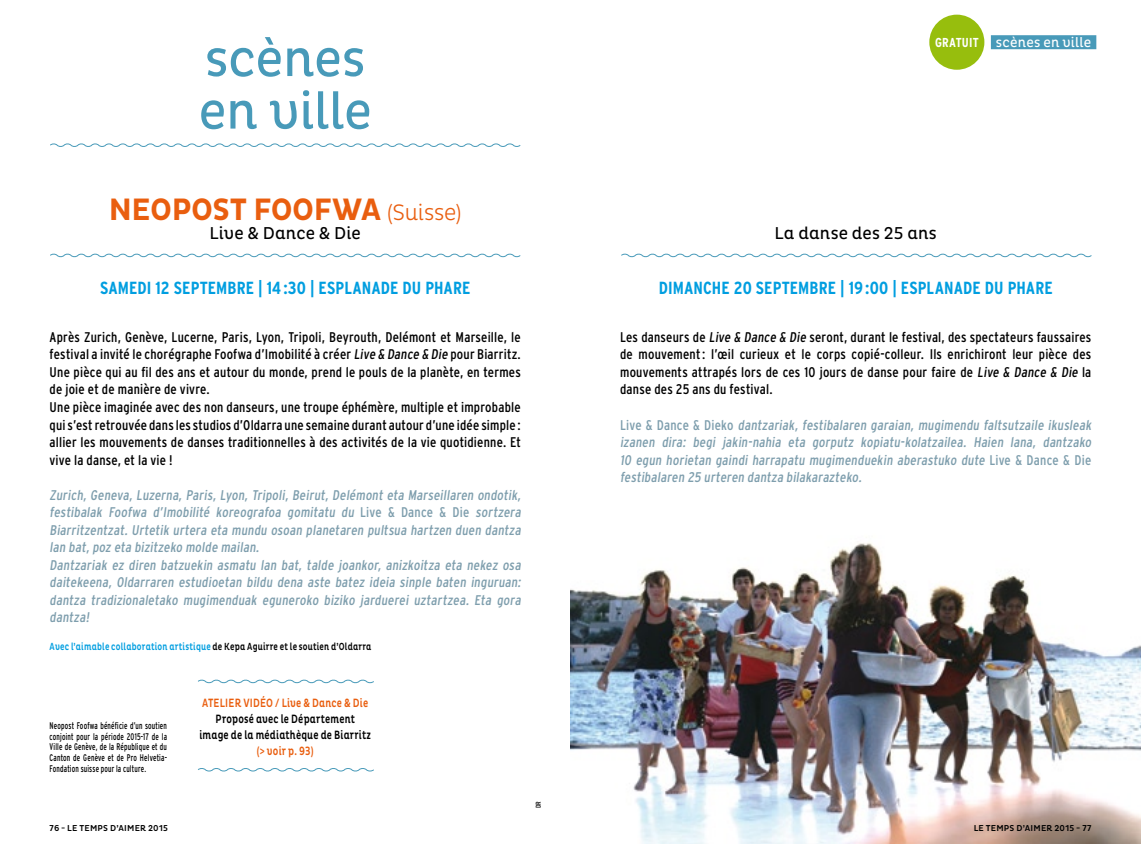
<style>
.page{position:relative;width:1141px;height:844px;background:#fff}
.page>*{position:absolute;margin:0;border:0;box-sizing:border-box;transform-origin:0 0}
.t1{font:52.5px/52.5px "Pluto Cond";letter-spacing:-.005em;color:#489ab9}
.t2{font:700 31.5px "Pluto Cond";letter-spacing:-.01em;color:#e95e0f}
.t3{font:700 condensed 17.5px "Interstate";letter-spacing:.005em;color:#009ee0}
.t4{font:17.5px "Pluto Cond";letter-spacing:.01em;color:#000}
.t5{font:condensed 14px/17.5px "Interstate";letter-spacing:.01em;color:#7e9ead}
.t6{font:condensed 14px/17.5px "Interstate";letter-spacing:.015em;color:#000;text-align:justify}
.t7{font:14px "Pluto Cond";letter-spacing:.02em;color:#fff}
.t8{font:700 condensed 12.95px "Interstate";letter-spacing:.015em;color:#fff}
.t9{font:500 12.25px/15.8px "Pluto Cond";letter-spacing:.02em;color:#000;text-align:center;scale:.8 1}
.t10{font:500 12.25px "Pluto Cond";letter-spacing:.02em;color:#e95e0f;scale:.8 1}
.t11{font:500 10.5px "Pluto Cond";letter-spacing:.025em;color:#009ee0;scale:.8 1}
.t12{font:condensed 9.62px/10.5px "Interstate";letter-spacing:.025em;color:#000;text-align:justify;scale:.8 1}
.t13{font:500 8.75px "Pluto Cond";letter-spacing:.025em;color:#000}
.t14{font:condensed 7px "Interstate";color:#000}
.s1{font-weight:300;font-size:22.75px}
.s2{color:#000}
</style>
<div class="page">
<img style="left:570px;top:543px;width:571px;height:300px">
<div style="left:991px;top:35px;width:105px;height:14px;background:#489ab9"></div>
<div style="left:929px;top:15px;width:55px;height:55px;background:#97be0d;border-radius:50%"></div>
<svg style="left:50px;top:143px;width:471px;height:4px"></svg>
<svg style="left:50px;top:253px;width:471px;height:5px"></svg>
<svg style="left:621px;top:253px;width:471px;height:5px"></svg>
<svg style="left:198px;top:768px;width:176px;height:4px"></svg>
<svg style="left:198px;top:679px;width:176px;height:5px"></svg>
<h1 class="t1" style="left:199px;top:33px;width:175px">scènes en ville</h1>
<p class="t7" style="left:996px;top:35px;width:97px">scènes en ville</p>
<p class="t8" style="left:935px;top:36px;width:45px">GRATUIT</p>
<h2 class="t2" style="left:109px;top:191px;width:354px">NEOPOST FOOFWA <span class="s1">(Suisse)</span></h2>
<p class="t4" style="left:210px;top:223px;width:153px">Live &amp; Dance &amp; Die</p>
<p class="t4" style="left:775px;top:223px;width:164px">La danse des 25 ans</p>
<p class="t3" style="left:100px;top:278px;width:370px">SAMEDI 12 SEPTEMBRE | 14:30 | ESPLANADE DU PHARE</p>
<p class="t6" style="left:50px;top:328px;width:473px;text-align:left">Après Zurich, Genève, Lucerne, Paris, Lyon, Tripoli, Beyrouth, Delémont et Marseille, le festival a invité le chorégraphe Foofwa d’Imobilité à créer Live &amp; Dance &amp; Die pour Biarritz.<br>Une pièce qui au fil des ans et autour du monde, prend le pouls de la planète, en termes de joie et de manière de vivre.<br>Une pièce imaginée avec des non danseurs, une troupe éphémère, multiple et improbable qui s’est retrouvée dans les studios d’Oldarra une semaine durant autour d’une idée simple: allier les mouvements de danses traditionnelles à des activités de la vie quotidienne. Et vive la danse, et la vie !</p>
<p class="t5" style="left:50px;top:485px;width:475px">Zurich, Geneva, Luzerna, Paris, Lyon, Tripoli, Beirut, Delémont eta Marseillaren ondotik, festibalak Foofwa d’Imobilité koreografoa gomitatu du Live &amp; Da n ce &amp; D ie sortzera Biarritzentzat. Urtetik urtera eta mundu osoan planetaren pultsua hartzen duen dantza lan bat, poz eta bizitzeko molde mailan.<br>Dantzariak ez diren batzuekin asmatu lan bat, talde joankor, anizkoitza eta nekez osa daitekeena, Oldarraren estudioetan bildu dena aste batez ideia sinple baten inguruan: dantza tradizionaletako mugimenduak eguneroko biziko jarduerei uztartzea. Eta gora dantza!</p>
<p class="t11" style="left:50px;top:640px;width:404px">Avec l’aimable collaboration artistique <span class="s2">de Kepa Aguirre et le soutien d’Oldarra</span></p>
<p class="t12" style="left:50px;top:720px;width:148px">Neopost Foofwa bénéficie d’un soutien conjoint pour la période 2015-17 de la Ville de Genève, de la République et du Canton de Genève et de Pro Helvetia-Fondation suisse pour la culture.</p>
<p class="t10" style="left:202px;top:696px;width:209px">Atelier vidéo / Live &amp; Dance &amp; Die</p>
<p class="t9" style="left:199px;top:711px;width:216px">Proposé avec le Département image de la médiathèque de Biarritz</p>
<p class="t10" style="left:257px;top:743px;width:72px">(&gt; voir p. 93)</p>
<p class="t14" style="left:534px;top:808px;width:9px;rotate:-90deg">dr</p>
<p class="t3" style="left:659px;top:278px;width:394px">DIMANCHE 20 SEPTEMBRE | 19:00 | ESPLANADE DU PHARE</p>
<p class="t6" style="left:620px;top:328px;width:473px">Les danseurs de Live &amp; Dance &amp; Die seront, durant le festival, des spectateurs faussaires de mouvement: l’œil curieux et le corps copié-colleur. Ils enrichiront leur pièce des mouvements attrapés lors de ces 10 jours de danse pour faire de Live &amp; Dance &amp; Die la danse des 25 ans du festival.</p>
<p class="t5" style="left:620px;top:415px;width:475px">Live &amp; Da n ce &amp; D ieko dantzariak, festibalaren garaian, mugimendu faltsutzaile ikusleak izanen dira: begi jakin-nahia eta gorputz kopiatu-kolatzailea. Haien lana, dantzako 10 egun horietan gaindi harrapatu mugimenduekin aberastuko dute Live &amp; Da n ce &amp; Die festibalaren 25 urteren dantza bilakarazteko.</p>
<p class="t13" style="left:50px;top:822px;width:120px">76 - le temps d’aimer 2015</p>
<p class="t13" style="left:974px;top:822px;width:119px">le temps d’aimer 2015 - 77</p>
</div>
